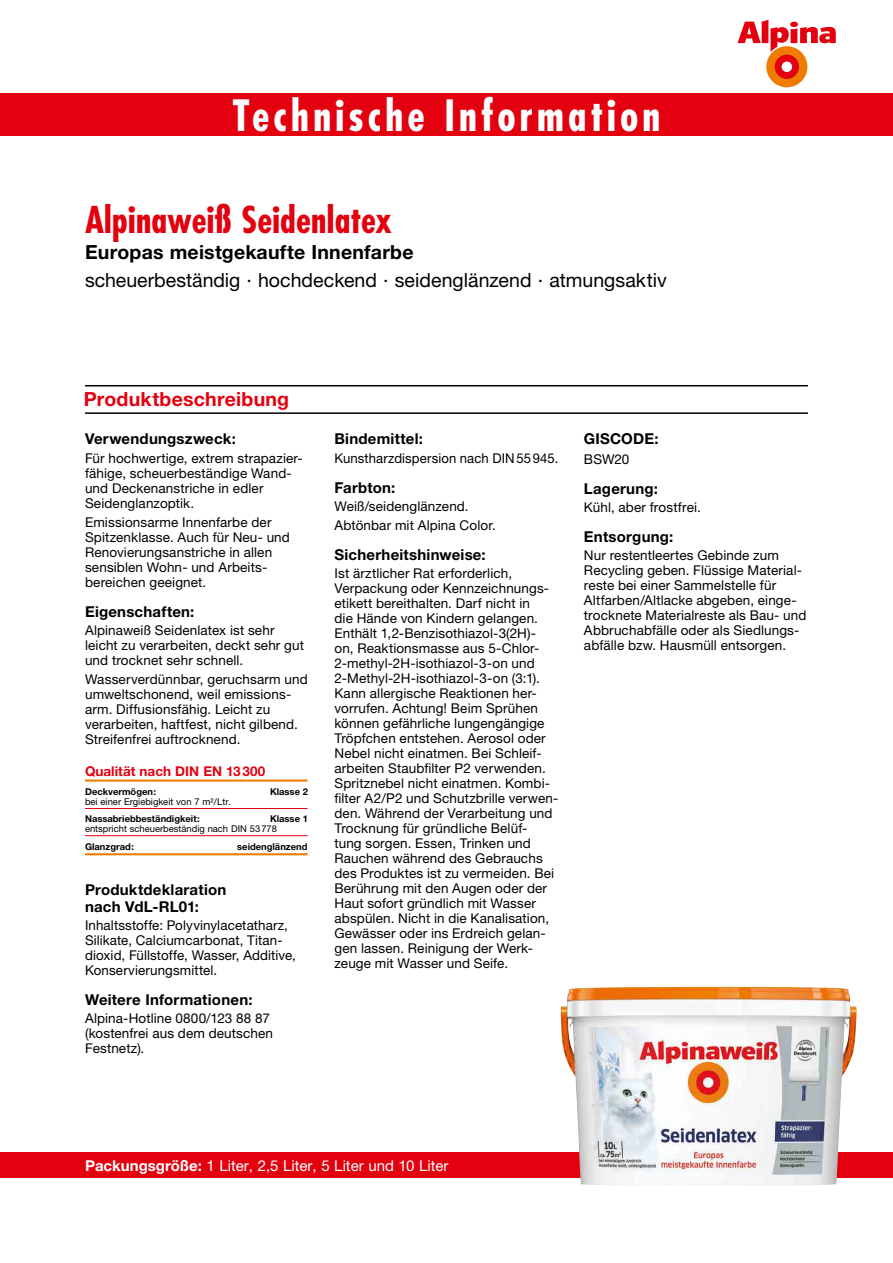
<style>
.page{position:relative;width:893px;height:1263px;background:#fff}
.page>*{position:absolute;margin:0;border:0;box-sizing:border-box;transform-origin:0 0}
.t1{font:700 condensed 42px "Futura Std";letter-spacing:.095em;color:#fff}
.t2{font:700 condensed 36px "Futura LT";letter-spacing:.005em;color:#e3000f}
.t3{font:19.5px "Helvetica Neue LT Std";color:#000}
.t4{font:700 19.5px "Helvetica Neue LT Std";letter-spacing:.01em;color:#000}
.t5{font:700 19.5px "Helvetica Neue LT Std";letter-spacing:.01em;color:#e3000f}
.t6{font:700 15px/17.2px "Helvetica Neue LT Std";letter-spacing:.015em;color:#000}
.t7{font:15px "Helvetica Neue LT Std";color:#fff}
.t8{font:13.5px/15px "Helvetica Neue LT Std";letter-spacing:.01em;color:#000}
.t9{font:700 13.5px "Helvetica Neue LT Std";color:#e3000f}
.t10{font:700 9.45px "Helvetica Neue LT Std";color:#000}
.t11{font:9.45px "Helvetica Neue LT Std";color:#000}
.s1{font-weight:700}
</style>
<div class="page">
<div style="left:0;top:1152px;width:893px;height:26px;background:#e3000f"></div>
<hr style="left:85px;top:779px;width:222px;height:3px;background:#ef7c00">
<hr style="left:85px;top:808px;width:222px;height:1px;background:#e3000f">
<hr style="left:85px;top:835px;width:222px;height:1px;background:#e3000f">
<hr style="left:85px;top:853px;width:222px;height:2px;background:#ef7c00">
<div style="left:0;top:94px;width:893px;height:42px;background:#e3000f"></div>
<hr style="left:85px;top:385px;width:723px;height:1px;background:#000">
<hr style="left:85px;top:412px;width:723px;height:2px;background:#000">
<div style="left:766px;top:46px;width:41px;height:41px;background:#ef7c00;border-radius:50%"></div>
<div style="left:775px;top:55px;width:24px;height:24px;background:#e3000f;border-radius:50%"></div>
<div style="left:782px;top:62px;width:10px;height:10px;background:#fff;border-radius:50%"></div>
<svg style="left:738px;top:19px;width:98px;height:33px"></svg>
<img style="left:560px;top:986px;width:297px;height:200px">
<h1 class="t1" style="left:233px;top:90px;width:429px">Technische Information</h1>
<h2 class="t2" style="left:85px;top:197px;width:309px">Alpinaweiß Seidenlatex</h2>
<h3 class="t4" style="left:85px;top:240px;width:330px">Europas meistgekaufte Innenfarbe</h3>
<h3 class="t3" style="left:85px;top:269px;width:583px">scheuerbeständig · hochdeckend · seidenglänzend · atmungsaktiv</h3>
<h3 class="t5" style="left:84px;top:387px;width:207px">Produktbeschreibung</h3>
<p class="t6" style="left:85px;top:430px;width:152px">Verwendungszweck:</p>
<p class="t8" style="left:85px;top:450px;width:219px">Für hochwertige, extrem strapazier&shy;fähige, scheuerbeständige Wand&shy;und Deckenanstriche in edler<br>Seidenglanzoptik.</p>
<p class="t8" style="left:85px;top:514px;width:206px">Emissionsarme Innenfarbe der<br>Spitzenklasse. Auch für Neu- und<br>Renovierungsanstriche in allen sensiblen Wohn- und Arbeits&shy;bereichen geeignet.</p>
<p class="t6" style="left:85px;top:603px;width:111px">Eigenschaften:</p>
<p class="t8" style="left:85px;top:623px;width:220px">Alpinaweiß Seidenlatex ist sehr leicht zu verarbeiten, deckt sehr gut und trocknet sehr schnell.</p>
<p class="t8" style="left:85px;top:672px;width:224px">Wasserverdünnbar, geruchsarm und umweltschonend, weil emissions&shy;arm. Diffusionsfähig. Leicht zu verarbeiten, haftfest, nicht gilbend.<br>Streifenfrei auftrocknend.</p>
<p class="t9" style="left:85px;top:763px;width:182px">Qualität nach DIN EN 13 300</p>
<p class="t10" style="left:85px;top:785px;width:73px">Deckvermögen:</p>
<p class="t10" style="left:270px;top:785px;width:40px">Klasse 2</p>
<p class="t11" style="left:85px;top:796px;width:148px">bei einer Ergiebigkeit von 7 m²/Ltr.</p>
<p class="t10" style="left:85px;top:813px;width:116px">Nassabriebbeständigkeit:</p>
<p class="t10" style="left:270px;top:813px;width:40px">Klasse 1</p>
<p class="t11" style="left:85px;top:823px;width:193px">entspricht scheuerbeständig nach DIN 53778</p>
<p class="t10" style="left:85px;top:840px;width:50px">Glanzgrad:</p>
<p class="t10" style="left:237px;top:840px;width:72px">seidenglänzend</p>
<p class="t6" style="left:85px;top:880px;width:143px">Produktdeklaration nach VdL-RL01:</p>
<p class="t8" style="left:85px;top:918px;width:212px">Inhaltsstoffe: Polyvinylacetatharz, Silikate, Calciumcarbonat, Titan&shy;dioxid, Füllstoffe, Wasser, Additive, Konservierungsmittel.</p>
<p class="t6" style="left:85px;top:991px;width:169px">Weitere Informationen:</p>
<p class="t8" style="left:85px;top:1011px;width:190px">Alpina-Hotline 0800/123 88 87 (kostenfrei aus dem deutschen<br>Festnetz).</p>
<p class="t6" style="left:334px;top:430px;width:90px">Bindemittel:</p>
<p class="t8" style="left:334px;top:450px;width:225px">Kunstharzdispersion nach DIN55945.</p>
<p class="t6" style="left:334px;top:478px;width:62px">Farbton:</p>
<p class="t8" style="left:334px;top:496px;width:163px;line-height:19.2px">Weiß/seidenglänzend.<br>Abtönbar mit Alpina Color.</p>
<p class="t6" style="left:334px;top:546px;width:153px">Sicherheitshinweise:</p>
<p class="t8" style="left:334px;top:566px;width:225px">Ist ärztlicher Rat erforderlich, Verpackung oder Kennzeichnungs&shy;etikett bereithalten. Darf nicht in<br>die Hände von Kindern gelangen.<br>Enthält 1,2-Benzisothiazol-3(2H)-<br>on, Reaktionsmasse aus 5-Chlor-2-methyl-2H-isothiazol-3-on und 2-Methyl-2H-isothiazol-3-on (3:1).<br>Kann allergische Reaktionen her&shy;vorrufen. Achtung! Beim Sprühen können gefährliche lungengängige Tröpfchen entstehen. Aerosol oder Nebel nicht einatmen. Bei Schleif&shy;arbeiten Staubfilter P2 verwenden.<br>Spritznebel nicht einatmen. Kombi&shy;filter A2/P2 und Schutzbrille verwen&shy;den. Während der Verarbeitung und Trocknung für gründliche Belüf-<br>tung sorgen. Essen, Trinken und Rauchen während des Gebrauchs des Produktes ist zu vermeiden. Bei Berührung mit den Augen oder der Haut sofort gründlich mit Wasser abspülen. Nicht in die Kanalisation, Gewässer oder ins Erdreich gelan&shy;gen lassen. Reinigung der Werk&shy;zeuge mit Wasser und Seife.</p>
<p class="t6" style="left:584px;top:430px;width:76px">GISCODE:</p>
<p class="t8" style="left:584px;top:451px;width:47px">BSW20</p>
<p class="t6" style="left:584px;top:479px;width:75px">Lagerung:</p>
<p class="t8" style="left:584px;top:499px;width:118px">Kühl, aber frostfrei.</p>
<p class="t6" style="left:584px;top:528px;width:91px">Entsorgung:</p>
<p class="t8" style="left:584px;top:548px;width:224px">Nur restentleertes Gebinde zum Recycling geben. Flüssige Material&shy;reste bei einer Sammelstelle für Altfarben/Altlacke abgeben, einge&shy;trocknete Materialreste als Bau- und Abbruchabfälle oder als Siedlungs&shy;abfälle bzw. Hausmüll entsorgen.</p>
<p class="t7" style="left:85px;top:1156px;width:365px"><span class="s1">Packungsgröße:</span> 1 Liter, 2,5 Liter, 5 Liter und 10 Liter</p>
</div>
